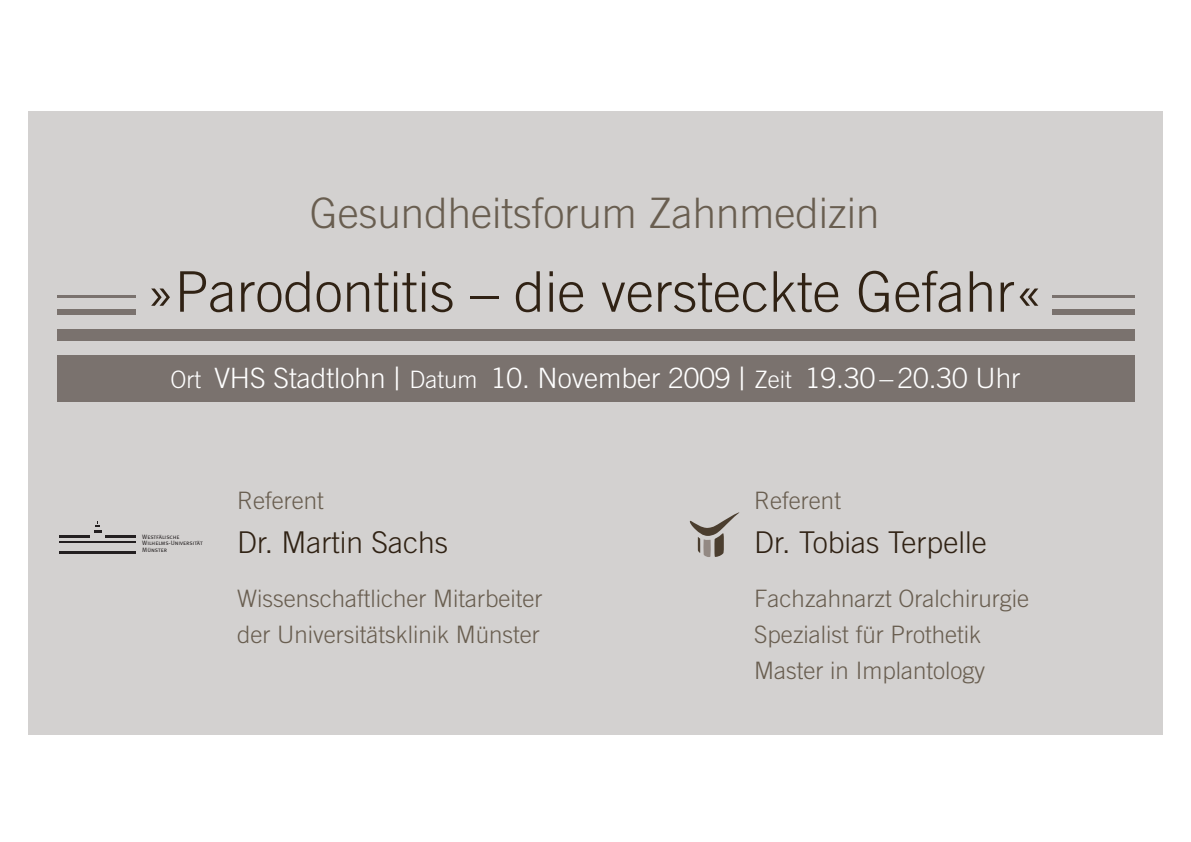
<style>
.page{position:relative;width:1191px;height:842px;background:#fff}
.page>*{position:absolute;margin:0;border:0;box-sizing:border-box;transform-origin:0 0}
.t1{font:300 56px "Trade Gothic LT Std";color:#302214}
.t2{font:300 42px "Trade Gothic LT Std";color:#695e50}
.t3{font:300 30px "Trade Gothic LT Std";color:#302214}
.t4{font:300 28px "Trade Gothic LT Std";color:#fff}
.t5{font:300 24px/36px "Trade Gothic LT Std";color:#695e50}
.t6{font:6.3px/6.6px "Meta Normal Caps";color:#231f20}
.s1{font-size:24px}
.s2{font-size:32px}
</style>
<div class="page">
<div style="left:28px;top:111px;width:1134px;height:623px;background:#d3d1d0"></div>
<div style="left:57px;top:355px;width:1077px;height:46px;background:#7a726e"></div>
<div style="left:57px;top:330px;width:1077px;height:11px;background:#7a726e"></div>
<div style="left:57px;top:309px;width:1077px;height:6px;background:#7a726e"></div>
<hr style="left:57px;top:296px;width:1077px;height:2px;background:#7a726e">
<div style="left:136px;top:262px;width:915px;height:59px;background:#d3d1d0"></div>
<svg style="left:690px;top:512px;width:49px;height:45px"></svg>
<hr style="left:59px;top:542px;width:77px;height:1px;background:#231f20">
<hr style="left:59px;top:535px;width:31px;height:2px;background:#231f20">
<hr style="left:59px;top:552px;width:77px;height:2px;background:#231f20">
<hr style="left:105px;top:535px;width:31px;height:2px;background:#231f20">
<svg style="left:94px;top:522px;width:7px;height:10px"></svg>
<h2 class="t2" style="left:310px;top:188px;width:571px">Gesundheitsforum Zahnmedizin</h2>
<h1 class="t1" style="left:147px;top:259px;width:898px">»Parodontitis – die versteckte Gefahr«</h1>
<p class="t4" style="left:170px;top:361px;width:851px"><span class="s1">Ort</span> VHS Stadtlohn <span class="s2">|</span> <span class="s1">Datum</span> 10. November 2009 <span class="s2">|</span> <span class="s1">Zeit</span> 19.30 – 20.30 Uhr</p>
<p class="t6" style="left:142px;top:533px;width:62px">Westfälische<br>Wilhelms-Universität<br>Münster</p>
<p class="t5" style="left:237px;top:482px;width:88px">Referent</p>
<p class="t3" style="left:237px;top:525px;width:213px">Dr. Martin Sachs</p>
<p class="t5" style="left:237px;top:580px;width:307px">Wissenschaftlicher Mitarbeiter der Universitätsklinik Münster</p>
<p class="t5" style="left:754px;top:483px;width:88px">Referent</p>
<p class="t3" style="left:754px;top:525px;width:234px">Dr. Tobias Terpelle</p>
<p class="t5" style="left:754px;top:581px;width:276px">Fachzahnarzt Oralchirurgie<br>Spezialist für Prothetik<br>Master in Implantology</p>
</div>
